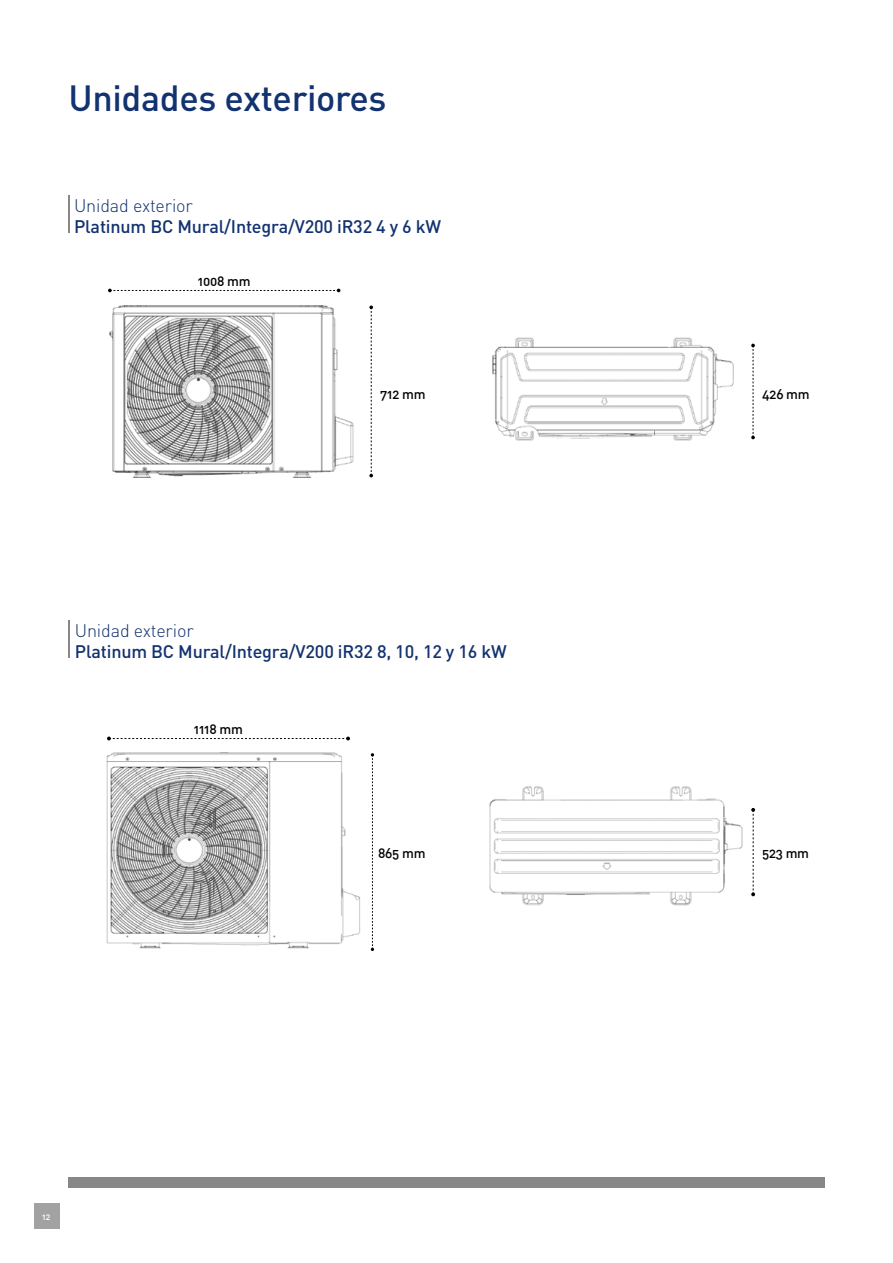
<style>
.page{position:relative;width:893px;height:1263px;background:#fff}
.page>*{position:absolute;margin:0;border:0;box-sizing:border-box;transform-origin:0 0}
.t1{font:500 36px "DIN";letter-spacing:-.01em;color:#123270}
.t2{font:500 18px "DIN";letter-spacing:-.01em;color:#123270}
.t3{font:300 18px "DIN";letter-spacing:-.01em;color:#123270}
.t4{font:13.5px "DIN Medium Alternate";letter-spacing:-.02em;color:#000}
.t5{font:9px "DIN Medium Alternate";color:#fff}
</style>
<div class="page">
<img style="left:106px;top:752px;width:254px;height:197px">
<img style="left:492px;top:337px;width:242px;height:104px">
<div style="left:68px;top:1177px;width:757px;height:11px;background:#878787"></div>
<hr style="left:68px;top:195px;width:2px;height:38px;background:#878787">
<hr style="left:68px;top:620px;width:2px;height:37px;background:#878787">
<svg style="left:751px;top:344px;width:4px;height:95px"></svg>
<svg style="left:369px;top:305px;width:4px;height:172px"></svg>
<svg style="left:108px;top:289px;width:232px;height:3px"></svg>
<svg style="left:371px;top:753px;width:3px;height:198px"></svg>
<svg style="left:107px;top:736px;width:243px;height:4px"></svg>
<img style="left:489px;top:786px;width:254px;height:120px">
<svg style="left:751px;top:808px;width:4px;height:88px"></svg>
<img style="left:109px;top:305px;width:245px;height:173px">
<div style="left:34px;top:1203px;width:26px;height:26px;background:#a3a2a2"></div>
<h1 class="t1" style="left:68px;top:75px;width:320px">Unidades exteriores</h1>
<p class="t3" style="left:74px;top:194px;width:120px">Unidad exterior</p>
<p class="t2" style="left:74px;top:215px;width:368px">Platinum BC Mural/Integra/V200 iR32 4 y 6 kW</p>
<p class="t4" style="left:198px;top:272px;width:54px">1008 mm</p>
<p class="t4" style="left:380px;top:385px;width:47px">712 mm</p>
<p class="t4" style="left:762px;top:385px;width:49px">426 mm</p>
<p class="t3" style="left:75px;top:619px;width:120px">Unidad exterior</p>
<p class="t2" style="left:75px;top:640px;width:433px">Platinum BC Mural/Integra/V200 iR32 8, 10, 12 y 16 kW</p>
<p class="t4" style="left:194px;top:720px;width:51px">1118 mm</p>
<p class="t4" style="left:378px;top:844px;width:49px">865 mm</p>
<p class="t4" style="left:762px;top:844px;width:49px">523 mm</p>
<p class="t5" style="left:42px;top:1211px;width:10px">12</p>
</div>
